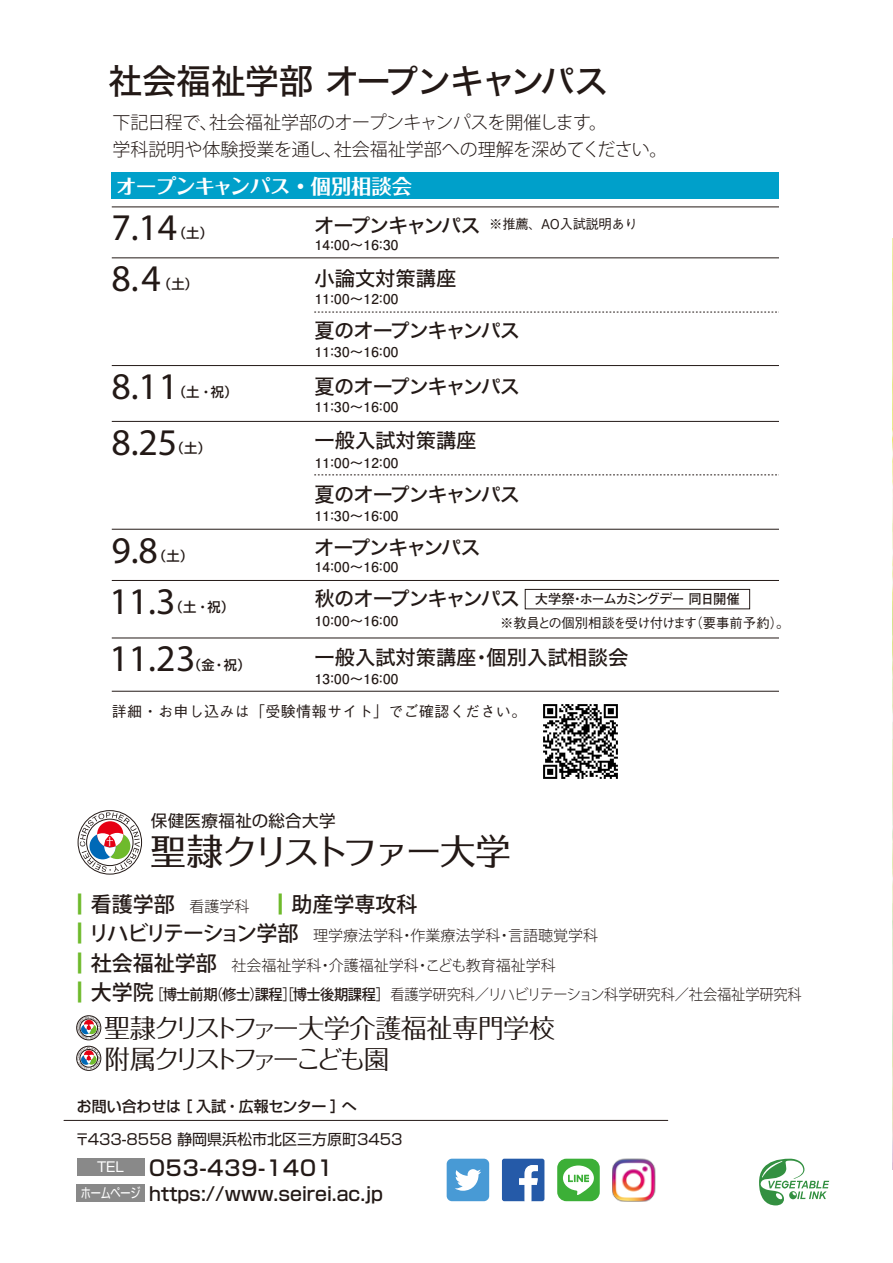
<style>
.page{position:relative;width:893px;height:1263px;background:#fff}
.page>*{position:absolute;margin:0;border:0;box-sizing:border-box;transform-origin:0 0}
.t1{font:37.8px "Myriad Pro";color:#231916}
.t2{font:36px "UD Typos 510 Std";letter-spacing:-.115em;color:#231916}
.t3{font:34.5px "Hira Kaku Std N W5";letter-spacing:-.05em;color:#231916}
.t4{font:26.25px "Folk Pro";letter-spacing:-.025em;color:#231916}
.t5{font:26.25px "Folk Pro";letter-spacing:-.19em;color:#231916}
.t6{font:500 21px "Koz Go Pr 6 N";color:#231916}
.t7{font:500 21px "Shin Go Pr 6 N";letter-spacing:.05em;color:#231916}
.t8{font:20.25px "Hira Kaku Std N W5";letter-spacing:-.07em;color:#231916}
.t9{font:20.25px "Hira Kaku Std N W5";color:#231916}
.t10{font:20.25px "Hira Kaku Std N W5";letter-spacing:-.08em;color:#231916}
.t11{font:700 20.25px "Folk Pro";letter-spacing:-.01em;color:#fff}
.t12{font:500 18.75px "Shin Go Pr 6 N";color:#231916}
.t13{font:300 18px/27px "Koz Go Pr 6 N";letter-spacing:-.02em;color:#231916}
.t14{font:16.5px "Shin Go Pro";letter-spacing:.02em;color:#231916}
.t15{font:300 15px/29.5px "Koz Go Pr 6 N";color:#231916}
.t16{font:500 15px "Gothic BBB Pr 6 N";letter-spacing:.025em;color:#231916}
.t17{font:15px "Shin Go Pr 6 N";color:#231916}
.t18{font:500 15px "Shin Go Pr 6 N";letter-spacing:-.01em;color:#231916}
.t19{font:700 13.5px "Futo Go B101 Pr 6 N";letter-spacing:.025em;color:#231916}
.t20{font:500 13.5px "Gothic BBB Pr 6 N";letter-spacing:-.03em;color:#231916}
.t21{font:700 13.5px "Futo Go B101 Pr 6 N";letter-spacing:-.085em;color:#231916}
.t22{font:13.5px/25.5px "Shin Go Pr 6 N";letter-spacing:-.03em;color:#fff;text-align:center}
.t23{font:500 13.2px "Shin Go Pr 6 N";color:#231916}
.s1{font-weight:300;color:#6fba2c}
.s2{font-weight:300;font-size:15px}
.s3{font-weight:300;font-size:14.7px}
.s4{font-size:21px;color:#6fba2c}
.s5{font-weight:500;font-size:21px}
.s6{font-weight:500}
</style>
<div class="page">
<div style="left:78px;top:810px;width:64px;height:64px;border:1px solid #231916;border-radius:50%"></div>
<svg style="left:80px;top:812px;width:60px;height:60px"></svg>
<div style="left:77px;top:1046px;width:24px;height:24px;border:1px solid #231916;border-radius:50%"></div>
<svg style="left:77px;top:1047px;width:23px;height:22px"></svg>
<div style="left:77px;top:1015px;width:24px;height:25px;border:1px solid #231916;border-radius:50%"></div>
<svg style="left:77px;top:1016px;width:23px;height:23px"></svg>
<img style="left:543px;top:704px;width:75px;height:75px">
<hr style="left:112px;top:207px;width:667px;height:1px;background:#231916">
<div style="left:112px;top:172px;width:667px;height:27px;background:#00a0ca"></div>
<div style="left:525px;top:589px;width:225px;height:20px;border:1px solid #231916"></div>
<hr style="left:112px;top:529px;width:667px;height:1px;background:#231916">
<hr style="left:112px;top:580px;width:667px;height:1px;background:#231916">
<hr style="left:112px;top:421px;width:667px;height:1px;background:#231916">
<hr style="left:112px;top:691px;width:667px;height:1px;background:#231916">
<svg style="left:314px;top:475px;width:465px;height:1px"></svg>
<hr style="left:112px;top:365px;width:667px;height:1px;background:#231916">
<hr style="left:112px;top:258px;width:667px;height:1px;background:#231916">
<svg style="left:314px;top:312px;width:465px;height:1px"></svg>
<hr style="left:112px;top:638px;width:667px;height:1px;background:#231916">
<svg style="left:759px;top:1159px;width:70px;height:46px"></svg>
<div style="left:77px;top:1159px;width:67px;height:17px;background:#898989"></div>
<div style="left:77px;top:1184px;width:68px;height:17px;background:#898989"></div>
<hr style="left:64px;top:1120px;width:604px;height:1px;background:#231916">
<div style="left:447px;top:1159px;width:42px;height:42px;background:#489ad5;border-radius:5px"></div>
<svg style="left:455px;top:1169px;width:26px;height:22px"></svg>
<svg style="left:502px;top:1159px;width:42px;height:42px"></svg>
<div style="left:557px;top:1159px;width:43px;height:42px;background:#3caf37;border-radius:9px"></div>
<svg style="left:563px;top:1165px;width:31px;height:30px"></svg>
<img style="left:612px;top:1159px;width:43px;height:42px">
<img style="left:892px;top:238px;width:1px;height:931px">
<h3 class="t3" style="left:108px;top:55px;width:502px">社会福祉学部 オープンキャンパス</h3>
<p class="t13" style="left:112px;top:109px;width:556px">下記日程で、社会福祉学部のオープンキャンパスを開催します。<br>学科説明や体験授業を通し、社会福祉学部への理解を深めてください。</p>
<h3 class="t11" style="left:116px;top:169px;width:297px">オープンキャンパス・個別相談会</h3>
<h1 class="t1" style="left:111px;top:204px;width:67px">7.14</h1>
<p class="t23" style="left:173px;top:223px;width:41px">（土）</p>
<h3 class="t10" style="left:314px;top:210px;width:168px">オープンキャンパス</h3>
<p class="t19" style="left:315px;top:234px;width:85px">14：00～16：30</p>
<h1 class="t1" style="left:111px;top:255px;width:51px">8.4</h1>
<p class="t23" style="left:158px;top:273px;width:41px">（土）</p>
<h3 class="t9" style="left:314px;top:262px;width:143px">小論文対策講座</h3>
<p class="t19" style="left:315px;top:288px;width:85px">11：00～12：00</p>
<p class="t20" style="left:489px;top:213px;width:150px">※推薦、AO入試説明あり</p>
<h3 class="t8" style="left:314px;top:315px;width:207px">夏のオープンキャンパス</h3>
<p class="t19" style="left:315px;top:341px;width:85px">11：30～16：00</p>
<h1 class="t1" style="left:111px;top:363px;width:69px">8.11</h1>
<p class="t23" style="left:173px;top:381px;width:66px">（土・祝）</p>
<h1 class="t1" style="left:111px;top:419px;width:67px">8.25</h1>
<p class="t23" style="left:171px;top:437px;width:41px">（土）</p>
<h3 class="t9" style="left:314px;top:425px;width:163px">一般入試対策講座</h3>
<h3 class="t8" style="left:314px;top:371px;width:207px">夏のオープンキャンパス</h3>
<p class="t19" style="left:315px;top:396px;width:85px">11：30～16：00</p>
<p class="t19" style="left:315px;top:452px;width:85px">11：00～12：00</p>
<h3 class="t8" style="left:314px;top:479px;width:207px">夏のオープンキャンパス</h3>
<p class="t19" style="left:315px;top:505px;width:85px">11：30～16：00</p>
<h1 class="t1" style="left:111px;top:527px;width:48px">9.8</h1>
<p class="t23" style="left:153px;top:545px;width:41px">（土）</p>
<h3 class="t10" style="left:314px;top:532px;width:168px">オープンキャンパス</h3>
<p class="t19" style="left:315px;top:556px;width:85px">14：00～16：00</p>
<h1 class="t1" style="left:109px;top:578px;width:67px">11.3</h1>
<p class="t23" style="left:170px;top:596px;width:66px">（土・祝）</p>
<h3 class="t8" style="left:314px;top:583px;width:207px">秋のオープンキャンパス</h3>
<p class="t21" style="left:535px;top:588px;width:206px">大学祭・ホームカミングデー同日開催</p>
<p class="t20" style="left:500px;top:612px;width:291px">※教員との個別相談を受け付けます（要事前予約）。</p>
<p class="t19" style="left:315px;top:610px;width:85px">10：00～16：00</p>
<h1 class="t1" style="left:109px;top:635px;width:87px">11.23</h1>
<p class="t23" style="left:188px;top:654px;width:64px">（金・祝）</p>
<h3 class="t9" style="left:314px;top:642px;width:315px">一般入試対策講座・個別入試相談会</h3>
<p class="t19" style="left:315px;top:668px;width:85px">13：00～16：00</p>
<p class="t16" style="left:112px;top:700px;width:416px">詳細・お申し込みは「受験情報サイト」でご確認ください。</p>
<p class="t14" style="left:151px;top:807px;width:186px">保健医療福祉の総合大学</p>
<h2 class="t2" style="left:150px;top:821px;width:362px">聖隷クリストファー大学</h2>
<h3 class="t6" style="left:78px;top:892px;width:341px"><span class="s1">▎</span>看護学部 <span class="s2">看護学科</span><span class="s3">　　</span><span class="s1">▎</span>助産学専攻科</h3>
<p class="t15" style="left:78px;top:921px;width:725px"><span class="s4">▎</span><span class="s5">リハビリテーション学部</span> 理学療法学科・作業療法学科・言語聴覚学科<br><span class="s4">▎</span><span class="s5">社会福祉学部</span> 社会福祉学科・介護福祉学科・こども教育福祉学科<br><span class="s4">▎</span><span class="s5">大学院</span><span class="s6">［博士前期（修士）課程］［博士後期課程］</span>看護学研究科／リハビリテーション科学研究科／社会福祉学研究科</p>
<h3 class="t4" style="left:104px;top:1006px;width:452px">聖隷クリストファー大学介護福祉専門学校</h3>
<h3 class="t5" style="left:104px;top:1036px;width:287px">附属クリストファーこども園</h3>
<p class="t18" style="left:77px;top:1094px;width:281px">お問い合わせは［入試・広報センター］へ</p>
<p class="t17" style="left:75px;top:1127px;width:329px">〒433-8558 静岡県浜松市北区三方原町3453</p>
<h3 class="t7" style="left:149px;top:1150px;width:186px">053-439-1401</h3>
<p class="t12" style="left:149px;top:1179px;width:236px">https://www.seirei.ac.jp</p>
<p class="t22" style="left:81px;top:1153px;width:61px">TEL<br>ホームページ</p>
</div>
